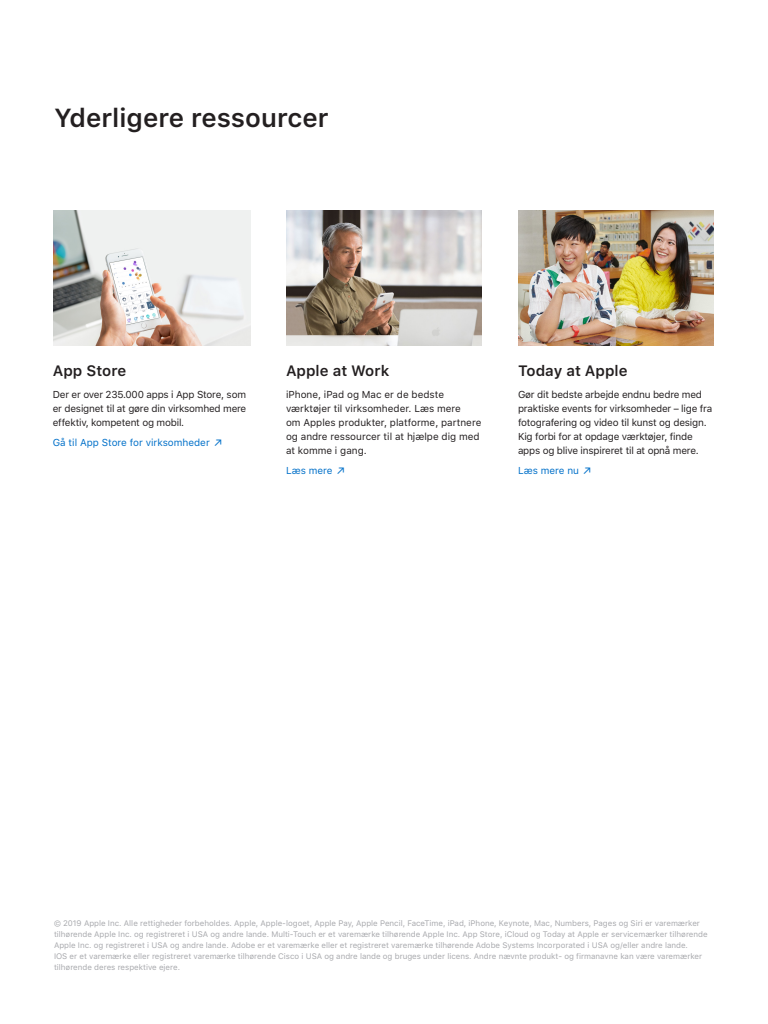
<style>
.page{position:relative;width:768px;height:1024px;background:#fff}
.page>*{position:absolute;margin:0;border:0;box-sizing:border-box;transform-origin:0 0}
.Page_Heading{font:600 26px "SF Pro Text";color:#231f20}
.Subheading{font:600 15px "SF Pro Text";color:#231f20}
.Body_Indent{font:10px/14px "SF Pro Text";letter-spacing:-.02em;color:#231f20;text-align:justify}
.Body_Indent-2{font:10px/14px "SF Pro Text";color:#231f20}
.Body_Indent-3{font:10px "SF Pro Text";color:#0070c9}
.Copyright{font:8px/11px "SF Pro Text";color:#a8a9ad}
.s1{font-size:12px}
</style>
<div class="page">
<img style="left:54px;top:210px;width:196px;height:135px">
<img style="left:286px;top:210px;width:196px;height:135px">
<img style="left:518px;top:210px;width:196px;height:135px">
<p class="Page_Heading" style="left:54px;top:99px;width:276px">Yderligere ressourcer</p>
<p class="Subheading" style="left:53px;top:360px;width:75px">App Store</p>
<p class="Body_Indent" style="left:53px;top:387px;width:195px">Der er over 235.000 apps i App Store, som er designet til at gøre din virksomhed mere effektiv, kompetent og mobil.</p>
<p class="Body_Indent-3" style="left:53px;top:435px;width:172px">Gå til App Store for virksomheder <span class="s1">↗</span></p>
<p class="Subheading" style="left:286px;top:360px;width:105px">Apple at Work</p>
<p class="Body_Indent-2" style="left:286px;top:387px;width:197px">iPhone, iPad og Mac er de bedste værktøjer til virksomheder. Læs mere<br>om Apples produkter, platforme, partnere og andre ressourcer til at hjælpe dig med at komme i gang.</p>
<p class="Body_Indent-3" style="left:286px;top:463px;width:61px">Læs mere <span class="s1">↗</span></p>
<p class="Subheading" style="left:518px;top:360px;width:111px">Today at Apple</p>
<p class="Body_Indent" style="left:518px;top:387px;width:196px;text-align:left">Gør dit bedste arbejde endnu bedre med praktiske events for virksomheder – lige fra fotografering og video til kunst og design.<br>Kig forbi for at opdage værktøjer, finde apps og blive inspireret til at opnå mere.</p>
<p class="Body_Indent-3" style="left:518px;top:463px;width:76px">Læs mere nu <span class="s1">↗</span></p>
<p class="Copyright" style="left:54px;top:918px;width:655px">© 2019 Apple Inc. Alle rettigheder forbeholdes. Apple, Apple-logoet, Apple Pay, Apple Pencil, FaceTime, iPad, iPhone, Keynote, Mac, Numbers, Pages og Siri er varemærker tilhørende Apple Inc. og registreret i USA og andre lande. Multi-Touch er et varemærke tilhørende Apple Inc. App Store, iCloud og Today at Apple er servicemærker tilhørende Apple Inc. og registreret i USA og andre lande. Adobe er et varemærke eller et registreret varemærke tilhørende Adobe Systems Incorporated i USA og/eller andre lande.<br>IOS er et varemærke eller registreret varemærke tilhørende Cisco i USA og andre lande og bruges under licens. Andre nævnte produkt- og firmanavne kan være varemærker tilhørende deres respektive ejere.</p>
</div>
